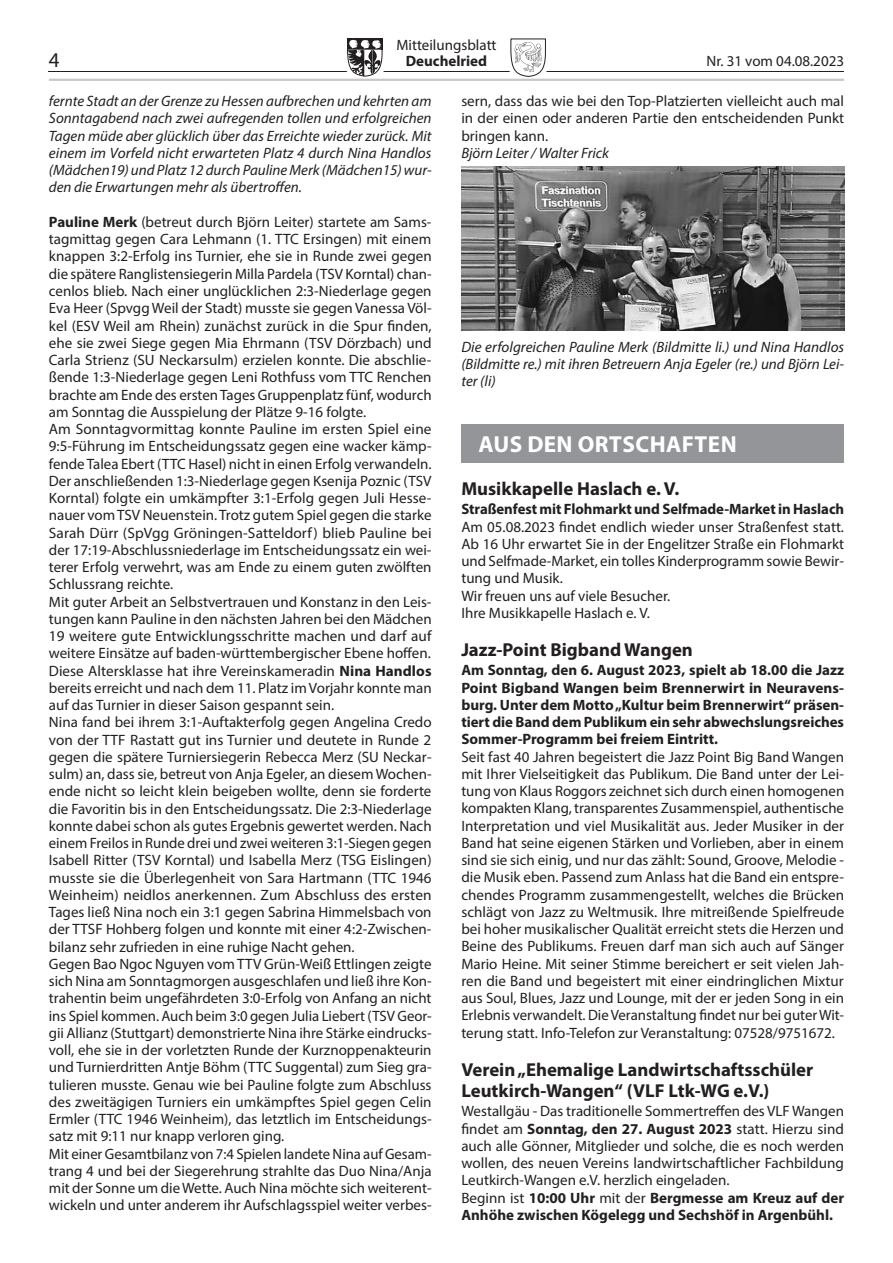
<style>
.page{position:relative;width:893px;height:1263px;background:#fff}
.page>*{position:absolute;margin:0;border:0;box-sizing:border-box;transform-origin:0 0}
.t1{font:700 23.25px "Myriad Pro";letter-spacing:.02em;color:#fff}
.t2{font:21px "Myriad Pro";color:#231f20}
.t3{font:700 18.75px/21px "Myriad Pro";color:#231f20}
.t4{font:15px/17.2px "Myriad Pro";color:#231f20}
.t5{font:italic 15px/17.2px "Myriad Pro";color:#231f20;text-align:justify}
.t6{font:700 15px/17.2px "Myriad Pro";color:#231f20;text-align:justify}
.s1{font-weight:700}
</style>
<div class="page">
<hr style="left:49px;top:71px;width:795px;height:1px;background:#231f20">
<svg style="left:347px;top:38px;width:36px;height:39px"></svg>
<svg style="left:510px;top:38px;width:36px;height:39px"></svg>
<img style="left:513px;top:40px;width:30px;height:33px">
<hr style="left:49px;top:79px;width:795px;height:2px;background:#c7c8ca">
<img style="left:461px;top:167px;width:383px;height:163px">
<div style="left:461px;top:424px;width:383px;height:39px;background:#939598"></div>
<p class="t4" style="left:396px;top:36px;width:102px">Mitteilungsblatt</p>
<h2 class="t2" style="left:49px;top:47px;width:12px">4</h2>
<p class="t6" style="left:406px;top:52px;width:83px">Deuchelried</p>
<p class="t4" style="left:706px;top:52px;width:139px">Nr. 31 vom 04.08.2023</p>
<p class="t5" style="left:49px;top:92px;width:384px">fernte Stadt an der Grenze zu Hessen aufbrechen und kehrten am Sonntagabend nach zwei aufregenden tollen und erfolgreichen Tagen müde aber glücklich über das Erreichte wieder zurück. Mit einem im Vorfeld nicht erwarteten Platz 4 durch Nina Handlos (Mädchen19) und Platz 12 durch Pauline Merk (Mädchen15) wur&shy;den die Erwartungen mehr als übertroffen.</p>
<p class="t4" style="left:49px;top:213px;width:384px"><span class="s1">Pauline Merk</span> (betreut durch Björn Leiter) startete am Sams&shy;tagmittag gegen Cara Lehmann (1. TTC Ersingen) mit einem knappen 3:2-Erfolg ins Turnier, ehe sie in Runde zwei gegen die spätere Ranglistensiegerin Milla Pardela (TSV Korntal) chan&shy;cenlos blieb. Nach einer unglücklichen 2:3-Niederlage gegen Eva Heer (Spvgg Weil der Stadt) musste sie gegen Vanessa Völ&shy;kel (ESV Weil am Rhein) zunächst zurück in die Spur finden, ehe sie zwei Siege gegen Mia Ehrmann (TSV Dörzbach) und Carla Strienz (SU Neckarsulm) erzielen konnte. Die abschlie&shy;ßende 1:3-Niederlage gegen Leni Rothfuss vom TTC Renchen brachte am Ende des ersten Tages Gruppenplatz fünf, wodurch am Sonntag die Ausspielung der Plätze 9-16 folgte.<br>Am Sonntagvormittag konnte Pauline im ersten Spiel eine 9:5-Führung im Entscheidungssatz gegen eine wacker kämp&shy;fende Talea Ebert (TTC Hasel) nicht in einen Erfolg verwandeln.<br>Der anschließenden 1:3-Niederlage gegen Ksenija Poznic (TSV Korntal) folgte ein umkämpfter 3:1-Erfolg gegen Juli Hesse&shy;nauer vom TSV Neuenstein. Trotz gutem Spiel gegen die starke Sarah Dürr (SpVgg Gröningen-Satteldorf) blieb Pauline bei der 17:19-Abschlussniederlage im Entscheidungssatz ein wei&shy;terer Erfolg verwehrt, was am Ende zu einem guten zwölften Schlussrang reichte.<br>Mit guter Arbeit an Selbstvertrauen und Konstanz in den Leis&shy;tungen kann Pauline in den nächsten Jahren bei den Mädchen 19 weitere gute Entwicklungsschritte machen und darf auf weitere Einsätze auf baden-württembergischer Ebene hoffen.<br>Diese Altersklasse hat ihre Vereinskameradin <span class="s1">Nina Handlos </span>bereits erreicht und nach dem 11. Platz im Vorjahr konnte man auf das Turnier in dieser Saison gespannt sein.<br>Nina fand bei ihrem 3:1-Auftakterfolg gegen Angelina Credo von der TTF Rastatt gut ins Turnier und deutete in Runde 2 gegen die spätere Turniersiegerin Rebecca Merz (SU Neckar&shy;sulm) an, dass sie, betreut von Anja Egeler, an diesem Wochen&shy;ende nicht so leicht klein beigeben wollte, denn sie forderte die Favoritin bis in den Entscheidungssatz. Die 2:3-Niederlage konnte dabei schon als gutes Ergebnis gewertet werden. Nach einem Freilos in Runde drei und zwei weiteren 3:1-Siegen gegen Isabell Ritter (TSV Korntal) und Isabella Merz (TSG Eislingen) musste sie die Überlegenheit von Sara Hartmann (TTC 1946<br>Weinheim) neidlos anerkennen. Zum Abschluss des ersten Tages ließ Nina noch ein 3:1 gegen Sabrina Himmelsbach von der TTSF Hohberg folgen und konnte mit einer 4:2-Zwischen&shy;bilanz sehr zufrieden in eine ruhige Nacht gehen.<br>Gegen Bao Ngoc Nguyen vom TTV Grün-Weiß Ettlingen zeigte sich Nina am Sonntagmorgen ausgeschlafen und ließ ihre Kon&shy;trahentin beim ungefährdeten 3:0-Erfolg von Anfang an nicht ins Spiel kommen. Auch beim 3:0 gegen Julia Liebert (TSV Geor&shy;gii Allianz (Stuttgart) demonstrierte Nina ihre Stärke eindrucks&shy;voll, ehe sie in der vorletzten Runde der Kurznoppenakteurin und Turnierdritten Antje Böhm (TTC Suggental) zum Sieg gra&shy;tulieren musste. Genau wie bei Pauline folgte zum Abschluss des zweitägigen Turniers ein umkämpftes Spiel gegen Celin Ermler (TTC 1946 Weinheim), das letztlich im Entscheidungs&shy;satz mit 9:11 nur knapp verloren ging.<br>Mit einer Gesamtbilanz von 7:4 Spielen landete Nina auf Gesam&shy;trang 4 und bei der Siegerehrung strahlte das Duo Nina/Anja mit der Sonne um die Wette. Auch Nina möchte sich weiterent&shy;wickeln und unter anderem ihr Aufschlagsspiel weiter verbes-</p>
<p class="t4" style="left:461px;top:92px;width:384px;text-align:justify">sern, dass das wie bei den Top-Platzierten vielleicht auch mal in der einen oder anderen Partie den entscheidenden Punkt bringen kann.</p>
<p class="t5" style="left:461px;top:144px;width:149px">Björn Leiter / Walter Frick</p>
<p class="t5" style="left:461px;top:338px;width:384px">Die erfolgreichen Pauline Merk (Bildmitte li.) und Nina Handlos (Bildmitte re.) mit ihren Betreuern Anja Egeler (re.) und Björn Lei&shy;ter (li)</p>
<h1 class="t1" style="left:479px;top:429px;width:260px">AUS DEN ORTSCHAFTEN</h1>
<p class="t3" style="left:461px;top:477px;width:220px">Musikkapelle Haslach e. V.</p>
<p class="t6" style="left:461px;top:500px;width:384px">Straßenfest mit Flohmarkt und Selfmade-Market in Haslach</p>
<p class="t4" style="left:461px;top:518px;width:384px">Am 05.08.2023 findet endlich wieder unser Straßenfest statt.<br>Ab 16 Uhr erwartet Sie in der Engelitzer Straße ein Flohmarkt und Selfmade-Market, ein tolles Kinderprogramm sowie Bewir&shy;tung und Musik.<br>Wir freuen uns auf viele Besucher.<br>Ihre Musikkapelle Haslach e. V.</p>
<p class="t3" style="left:461px;top:639px;width:233px">Jazz-Point Bigband Wangen</p>
<p class="t6" style="left:461px;top:661px;width:384px">Am Sonntag, den 6. August 2023, spielt ab 18.00 die Jazz Point Bigband Wangen beim Brennerwirt in Neuravens&shy;burg. Unter dem Motto „Kultur beim Brennerwirt“ präsen&shy;tiert die Band dem Publikum ein sehr abwechslungsreiches Sommer-Programm bei freiem Eintritt.</p>
<p class="t4" style="left:461px;top:748px;width:384px;text-align:justify">Seit fast 40 Jahren begeistert die Jazz Point Big Band Wangen mit Ihrer Vielseitigkeit das Publikum. Die Band unter der Lei&shy;tung von Klaus Roggors zeichnet sich durch einen homogenen kompakten Klang, transparentes Zusammenspiel, authentische Interpretation und viel Musikalität aus. Jeder Musiker in der Band hat seine eigenen Stärken und Vorlieben, aber in einem sind sie sich einig, und nur das zählt: Sound, Groove, Melodie - die Musik eben. Passend zum Anlass hat die Band ein entspre&shy;chendes Programm zusammengestellt, welches die Brücken schlägt von Jazz zu Weltmusik. Ihre mitreißende Spielfreude bei hoher musikalischer Qualität erreicht stets die Herzen und Beine des Publikums. Freuen darf man sich auch auf Sänger Mario Heine. Mit seiner Stimme bereichert er seit vielen Jah&shy;ren die Band und begeistert mit einer eindringlichen Mixtur aus Soul, Blues, Jazz und Lounge, mit der er jeden Song in ein Erlebnis verwandelt. Die Veranstaltung findet nur bei guter Wit&shy;terung statt. Info-Telefon zur Veranstaltung: 07528/9751672.</p>
<p class="t3" style="left:461px;top:1058px;width:353px">Verein „Ehemalige Landwirtschaftsschüler<br>Leutkirch-Wangen“ (VLF Ltk-WG e.V.)</p>
<p class="t4" style="left:461px;top:1102px;width:384px">Westallgäu - Das traditionelle Sommertreffen des VLF Wangen findet am <span class="s1">Sonntag, den 27. August 2023</span> statt. Hierzu sind auch alle Gönner, Mitglieder und solche, die es noch werden wollen, des neuen Vereins landwirtschaftlicher Fachbildung Leutkirch-Wangen e.V. herzlich eingeladen.<br>Beginn ist <span class="s1">10:00 Uhr</span> mit der <span class="s1">Bergmesse am Kreuz auf der Anhöhe zwischen Kögelegg und Sechshöf in Argenbühl.</span></p>
</div>
